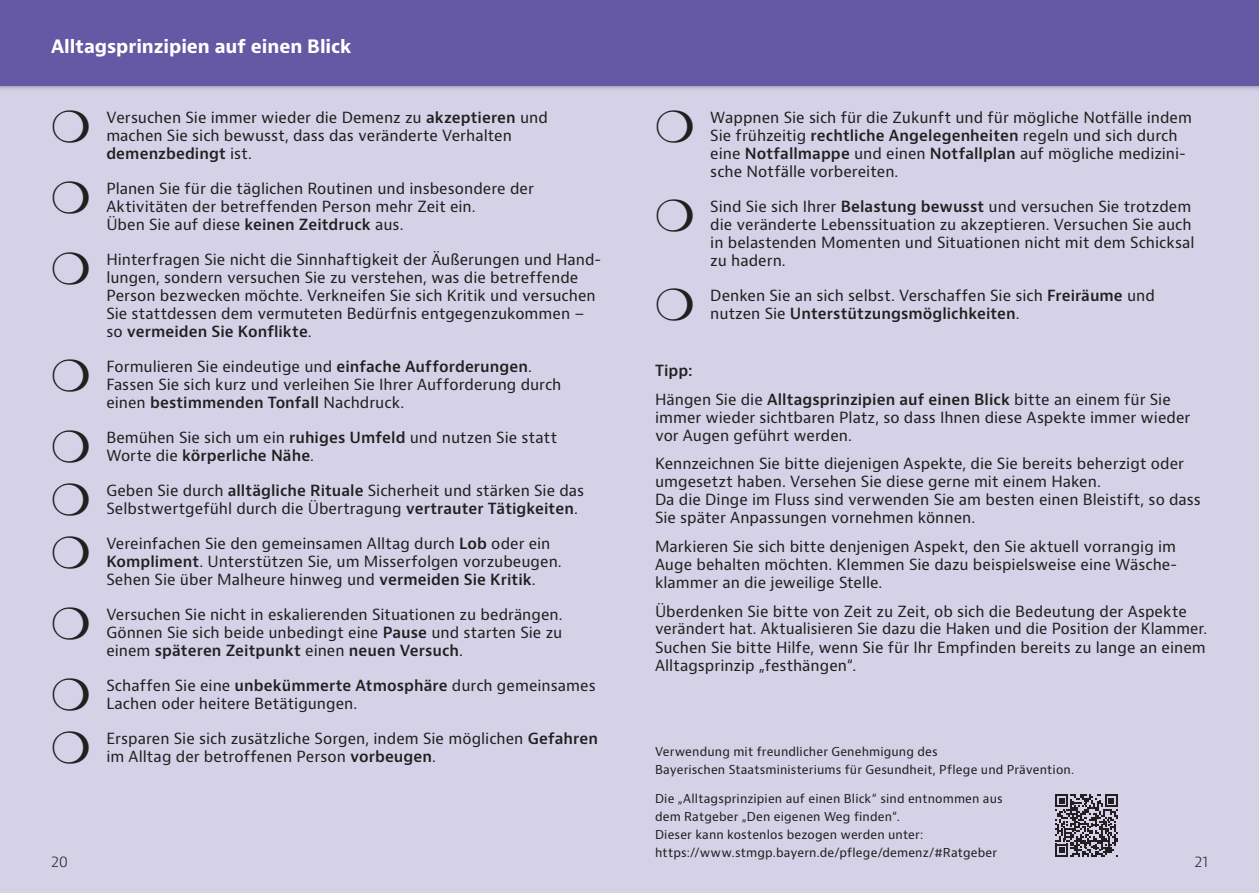
<style>
.page{position:relative;width:1259px;height:893px;background:#d5d2e8}
.page>*{position:absolute;margin:0;border:0;box-sizing:border-box;transform-origin:0 0}
.t1{font:700 18px "Bernino Sans";letter-spacing:-.005em;color:#fff}
.t2{font:15px/18px "Bernino Sans";color:#231f20}
.t3{font:600 15px/28.7px "Bernino Sans";color:#231f20}
.t4{font:300 15px "Bernino Sans";color:#231f20}
.t5{font:12px/18px "Bernino Sans";letter-spacing:.01em;color:#231f20}
.s1{font-weight:600}
.s2{font-weight:400}
</style>
<div class="page">
<div style="left:0;top:0;width:1259px;height:85px;background:#6558a5"></div>
<svg style="left:1055px;top:794px;width:63px;height:63px"></svg>
<p class="t1" style="left:51px;top:35px;width:302px">Alltagsprinzipien auf einen Blick</p>
<p class="t2" style="left:710px;top:108px;width:483px">Wappnen Sie sich für die Zukunft und für mögliche Notfälle indem Sie frühzeitig <span class="s1">rechtliche Angelegenheiten</span> regeln und sich durch eine <span class="s1">Notfallmappe</span> und einen <span class="s1">Notfallplan</span> auf mögliche medizini&shy;sche Notfälle vorbereiten.</p>
<p class="t2" style="left:710px;top:197px;width:486px">Sind Sie sich Ihrer <span class="s1">Belastung bewusst</span> und versuchen Sie trotzdem die veränderte Lebenssituation zu akzeptieren. Versuchen Sie auch in belastenden Momenten und Situationen nicht mit dem Schicksal zu hadern.</p>
<p class="t2" style="left:710px;top:286px;width:446px">Denken Sie an sich selbst. Verschaffen Sie sich <span class="s1">Freiräume</span> und nutzen Sie <span class="s1">Unterstützungsmöglichkeiten</span>.</p>
<p class="t2" style="left:106px;top:108px;width:443px">Versuchen Sie immer wieder die Demenz zu <span class="s1">akzeptieren</span> und machen Sie sich bewusst, dass das veränderte Verhalten <span class="s1">demenzbedingt</span> ist.</p>
<p class="t2" style="left:106px;top:179px;width:429px">Planen Sie für die täglichen Routinen und insbesondere der<br>Aktivitäten der betreffenden Person mehr Zeit ein.<br>Üben Sie auf diese <span class="s1">keinen Zeitdruck</span> aus.</p>
<p class="t2" style="left:106px;top:250px;width:496px">Hinterfragen Sie nicht die Sinnhaftigkeit der Äußerungen und Hand&shy;lungen, sondern versuchen Sie zu verstehen, was die betreffende Person bezwecken möchte. Verkneifen Sie sich Kritik und versuchen Sie stattdessen dem vermuteten Bedürfnis entgegenzukommen – so <span class="s1">vermeiden Sie Konflikte</span>.</p>
<p class="t2" style="left:106px;top:358px;width:456px">Formulieren Sie eindeutige und <span class="s1">einfache Aufforderungen</span>.<br>Fassen Sie sich kurz und verleihen Sie Ihrer Aufforderung durch einen <span class="s1">bestimmenden Tonfall</span> Nachdruck.</p>
<p class="t2" style="left:106px;top:429px;width:452px">Bemühen Sie sich um ein <span class="s1">ruhiges Umfeld</span> und nutzen Sie statt<br>Worte die <span class="s1">körperliche Nähe</span>.</p>
<p class="t2" style="left:106px;top:482px;width:479px">Geben Sie durch <span class="s1">alltägliche Rituale</span> Sicherheit und stärken Sie das<br>Selbstwertgefühl durch die Übertragung <span class="s1">vertrauter Tätigkeiten</span>.</p>
<p class="t2" style="left:106px;top:535px;width:457px">Vereinfachen Sie den gemeinsamen Alltag durch <span class="s1">Lob</span> oder ein<br><span class="s1">Kompliment</span>. Unterstützen Sie, um Misserfolgen vorzubeugen.<br>Sehen Sie über Malheure hinweg und <span class="s1">vermeiden Sie Kritik</span>.</p>
<p class="t2" style="left:106px;top:606px;width:458px;text-align:justify">Versuchen Sie nicht in eskalierenden Situationen zu bedrängen.<br>Gönnen Sie sich beide unbedingt eine <span class="s1">Pause</span> und starten Sie zu einem <span class="s1">späteren Zeitpunkt</span> einen <span class="s1">neuen Versuch</span>.</p>
<p class="t2" style="left:106px;top:677px;width:491px">Schaffen Sie eine <span class="s1">unbekümmerte Atmosphäre</span> durch gemeinsames<br>Lachen oder heitere Betätigungen.</p>
<p class="t2" style="left:106px;top:730px;width:493px">Ersparen Sie sich zusätzliche Sorgen, indem Sie möglichen <span class="s1">Gefahren </span>im Alltag der betroffenen Person <span class="s1">vorbeugen</span>.</p>
<p class="t3" style="left:655px;top:356px;width:517px">Tipp:<br><span class="s2">Hängen Sie die</span> Alltagsprinzipien auf einen Blick <span class="s2">bitte an einem für Sie</span></p>
<p class="t2" style="left:655px;top:408px;width:537px">immer wieder sichtbaren Platz, so dass Ihnen diese Aspekte immer wieder vor Augen geführt werden.</p>
<p class="t2" style="left:655px;top:455px;width:547px">Kennzeichnen Sie bitte diejenigen Aspekte, die Sie bereits beherzigt oder umgesetzt haben. Versehen Sie diese gerne mit einem Haken.<br>Da die Dinge im Fluss sind verwenden Sie am besten einen Bleistift, so dass Sie später Anpassungen vornehmen können.</p>
<p class="t2" style="left:655px;top:538px;width:523px;text-align:justify">Markieren Sie sich bitte denjenigen Aspekt, den Sie aktuell vorrangig im Auge behalten möchten. Klemmen Sie dazu beispielsweise eine Wäsche&shy;klammer an die jeweilige Stelle.</p>
<p class="t2" style="left:655px;top:602px;width:554px">Überdenken Sie bitte von Zeit zu Zeit, ob sich die Bedeutung der Aspekte verändert hat. Aktualisieren Sie dazu die Haken und die Position der Klammer.<br>Suchen Sie bitte Hilfe, wenn Sie für Ihr Empfinden bereits zu lange an einem Alltagsprinzip „festhängen“.</p>
<p class="t5" style="left:655px;top:743px;width:420px">Verwendung mit freundlicher Genehmigung des<br>Bayerischen Staatsministeriums für Gesundheit, Pflege und Prävention.</p>
<p class="t5" style="left:655px;top:790px;width:349px">Die „Alltagsprinzipien auf einen Blick“ sind entnommen aus dem Ratgeber „Den eigenen Weg finden“.<br>Dieser kann kostenlos bezogen werden unter: https://www.stmgp.bayern.de/pflege/demenz/#Ratgeber</p>
<p class="t4" style="left:51px;top:852px;width:19px">20</p>
<p class="t4" style="left:1194px;top:852px;width:15px">21</p>
</div>
